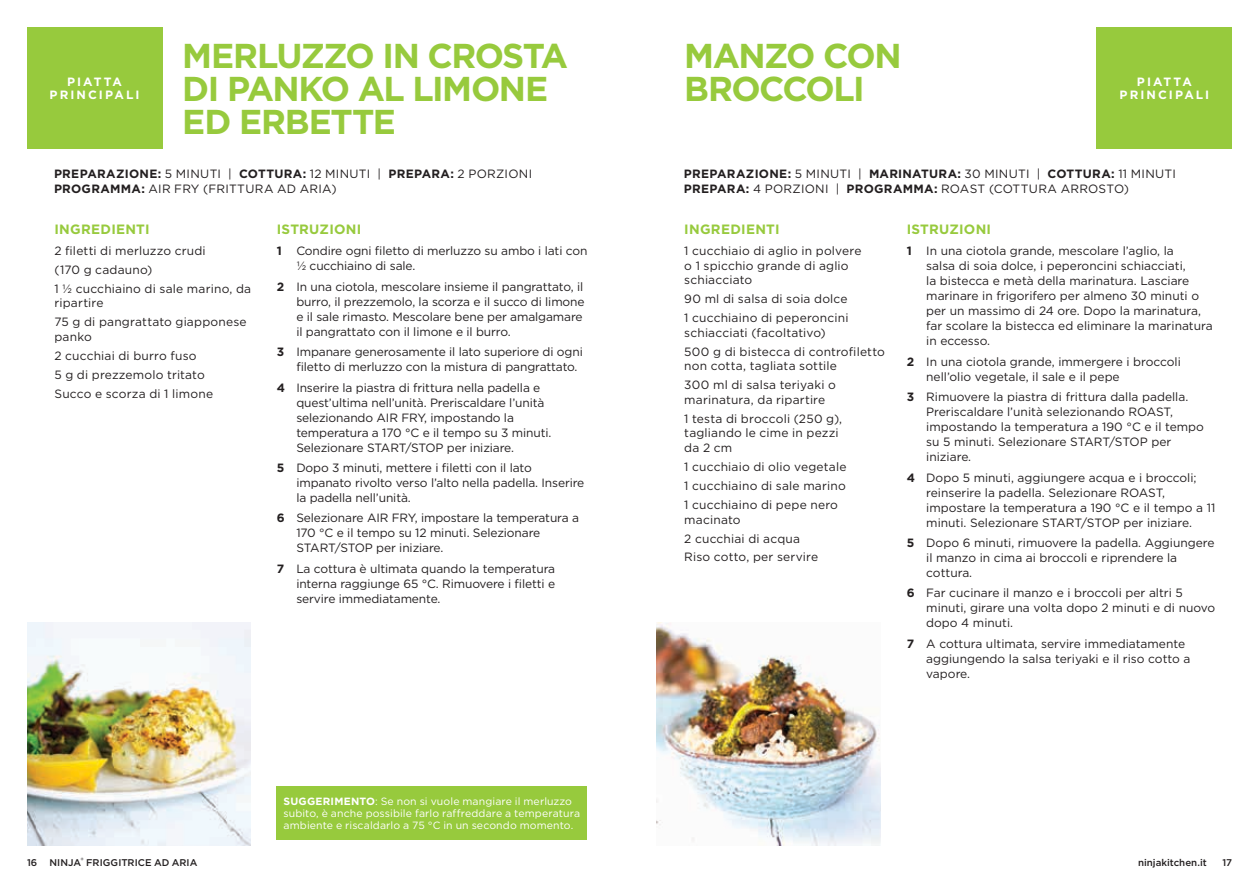
<style>
.page{position:relative;width:1259px;height:893px;background:#fff}
.page>*{position:absolute;margin:0;border:0;box-sizing:border-box;transform-origin:0 0}
.t1{font:700 34.5px/33px "Gotham";letter-spacing:-.045em;color:#97ca3d}
.t2{font:700 13.5px "Gotham";letter-spacing:.02em;color:#97ca3d}
.t3{font:12px/15px "Gotham";color:#231f20}
.t4{font:12px/15px "Gotham";letter-spacing:.02em;color:#231f20}
.t5{font:700 12px/13.5px "Gotham";letter-spacing:.17em;color:#fff;text-align:center}
.t6{font:10.5px/12px "Gotham";letter-spacing:.01em;color:#fff}
.t7{font:500 9.75px "Gotham";color:#231f20}
.s1{font-weight:700}
</style>
<div class="page">
<img style="left:27px;top:623px;width:224px;height:222px">
<img style="left:656px;top:623px;width:224px;height:222px">
<div style="left:277px;top:786px;width:310px;height:53px;background:#97ca3d"></div>
<div style="left:1097px;top:27px;width:135px;height:121px;background:#97ca3d"></div>
<div style="left:27px;top:27px;width:135px;height:121px;background:#97ca3d"></div>
<h1 class="t1" style="left:182px;top:39px;width:387px">MERLUZZO IN CROSTA<br>DI PANKO AL LIMONE<br>ED ERBETTE</h1>
<p class="t4" style="left:54px;top:166px;width:480px"><span class="s1">PREPARAZIONE:</span> 5 MINUTI | <span class="s1">COTTURA:</span> 12 MINUTI | <span class="s1">PREPARA:</span> 2 PORZIONI<br><span class="s1">PROGRAMMA:</span> AIR FRY (FRITTURA AD ARIA)</p>
<p class="t5" style="left:50px;top:75px;width:91px">PIATTA<br>PRINCIPALI</p>
<p class="t2" style="left:54px;top:220px;width:97px">INGREDIENTI</p>
<p class="t3" style="left:54px;top:241px;width:198px;line-height:18.9px">2 filetti di merluzzo crudi<br>(170 g cadauno)<br>1 ½ cucchiaino di sale marino, da</p>
<p class="t3" style="left:54px;top:293px;width:194px;line-height:18.9px">ripartire<br>75 g di pangrattato giapponese</p>
<p class="t3" style="left:54px;top:327px;width:160px;line-height:18.9px">panko<br>2 cucchiai di burro fuso<br>5 g di prezzemolo tritato<br>Succo e scorza di 1 limone</p>
<p class="t2" style="left:277px;top:220px;width:86px">ISTRUZIONI</p>
<p class="t3" style="left:296px;top:243px;width:293px;text-indent:-20px"><span class="s1">1</span> Condire ogni filetto di merluzzo su ambo i lati con ½ cucchiaino di sale.</p>
<p class="t3" style="left:296px;top:279px;width:290px;text-indent:-20px"><span class="s1">2</span> In una ciotola, mescolare insieme il pangrattato, il burro, il prezzemolo, la scorza e il succo di limone e il sale rimasto. Mescolare bene per amalgamare il pangrattato con il limone e il burro.</p>
<p class="t3" style="left:296px;top:344px;width:288px;text-indent:-20px"><span class="s1">3</span> Impanare generosamente il lato superiore di ogni filetto di merluzzo con la mistura di pangrattato.</p>
<p class="t3" style="left:296px;top:380px;width:257px;text-indent:-20px"><span class="s1">4</span> Inserire la piastra di frittura nella padella e quest’ultima nell’unità. Preriscaldare l’unità selezionando AIR FRY, impostando la temperatura a 170 °C e il tempo su 3 minuti.<br>Selezionare START/STOP per iniziare.</p>
<p class="t3" style="left:296px;top:460px;width:289px;text-indent:-20px"><span class="s1">5</span> Dopo 3 minuti, mettere i filetti con il lato impanato rivolto verso l’alto nella padella. Inserire la padella nell’unità.</p>
<p class="t3" style="left:296px;top:510px;width:284px;text-indent:-20px"><span class="s1">6</span> Selezionare AIR FRY, impostare la temperatura a<br>170 °C e il tempo su 12 minuti. Selezionare<br>START/STOP per iniziare.</p>
<p class="t3" style="left:296px;top:561px;width:260px;text-align:justify;text-indent:-20px"><span class="s1">7</span> La cottura è ultimata quando la temperatura interna raggiunge 65 °C. Rimuovere i filetti e servire immediatamente.</p>
<p class="t6" style="left:284px;top:795px;width:298px"><span class="s1">SUGGERIMENTO</span>: Se non si vuole mangiare il merluzzo subito, è anche possibile farlo raffreddare a temperatura ambiente e riscaldarlo a 75 °C in un secondo momento.</p>
<h1 class="t1" style="left:684px;top:39px;width:219px">MANZO CON<br>BROCCOLI</h1>
<p class="t5" style="left:1119px;top:75px;width:91px">PIATTA<br>PRINCIPALI</p>
<p class="t4" style="left:684px;top:166px;width:493px"><span class="s1">PREPARAZIONE:</span> 5 MINUTI | <span class="s1">MARINATURA:</span> 30 MINUTI | <span class="s1">COTTURA:</span> 11 MINUTI<br><span class="s1">PREPARA:</span> 4 PORZIONI | <span class="s1">PROGRAMMA:</span> ROAST (COTTURA ARROSTO)</p>
<p class="t2" style="left:684px;top:220px;width:97px">INGREDIENTI</p>
<p class="t3" style="left:684px;top:243px;width:179px">1 cucchiaio di aglio in polvere o 1 spicchio grande di aglio schiacciato</p>
<p class="t3" style="left:684px;top:289px;width:166px;line-height:18.9px">90 ml di salsa di soia dolce<br>1 cucchiaino di peperoncini</p>
<p class="t3" style="left:684px;top:323px;width:202px;line-height:18.9px">schiacciati (facoltativo)<br>500 g di bistecca di controfiletto</p>
<p class="t3" style="left:684px;top:356px;width:154px;line-height:18.9px">non cotta, tagliata sottile<br>300 ml di salsa teriyaki o</p>
<p class="t3" style="left:684px;top:390px;width:159px;line-height:18.9px">marinatura, da ripartire<br>1 testa di broccoli (250 g),</p>
<p class="t3" style="left:684px;top:426px;width:156px">tagliando le cime in pezzi da 2 cm</p>
<p class="t3" style="left:684px;top:457px;width:164px;line-height:18.9px;text-align:justify">1 cucchiaio di olio vegetale 1 cucchiaino di sale marino 1 cucchiaino di pepe nero</p>
<p class="t3" style="left:684px;top:510px;width:135px;line-height:18.9px">macinato<br>2 cucchiai di acqua<br>Riso cotto, per servire</p>
<p class="t2" style="left:906px;top:220px;width:86px">ISTRUZIONI</p>
<p class="t3" style="left:926px;top:243px;width:288px;text-indent:-20px"><span class="s1">1</span> In una ciotola grande, mescolare l’aglio, la<br>salsa di soia dolce, i peperoncini schiacciati,<br>la bistecca e metà della marinatura. Lasciare marinare in frigorifero per almeno 30 minuti o per un massimo di 24 ore. Dopo la marinatura, far scolare la bistecca ed eliminare la marinatura in eccesso.</p>
<p class="t3" style="left:926px;top:354px;width:256px;text-indent:-20px"><span class="s1">2</span> In una ciotola grande, immergere i broccoli nell’olio vegetale, il sale e il pepe</p>
<p class="t3" style="left:926px;top:389px;width:279px;text-indent:-20px"><span class="s1">3</span> Rimuovere la piastra di frittura dalla padella.<br>Preriscaldare l’unità selezionando ROAST, impostando la temperatura a 190 °C e il tempo su 5 minuti. Selezionare START/STOP per iniziare.</p>
<p class="t3" style="left:926px;top:470px;width:290px;text-indent:-20px"><span class="s1">4</span> Dopo 5 minuti, aggiungere acqua e i broccoli; reinserire la padella. Selezionare ROAST, impostare la temperatura a 190 °C e il tempo a 11 minuti. Selezionare START/STOP per iniziare.</p>
<p class="t3" style="left:926px;top:535px;width:290px;text-indent:-20px"><span class="s1">5</span> Dopo 6 minuti, rimuovere la padella. Aggiungere il manzo in cima ai broccoli e riprendere la cottura.</p>
<p class="t3" style="left:926px;top:585px;width:290px;text-indent:-20px"><span class="s1">6</span> Far cucinare il manzo e i broccoli per altri 5 minuti, girare una volta dopo 2 minuti e di nuovo dopo 4 minuti.</p>
<p class="t3" style="left:926px;top:636px;width:266px;text-indent:-20px"><span class="s1">7</span> A cottura ultimata, servire immediatamente aggiungendo la salsa teriyaki e il riso cotto a vapore.</p>
<p class="t7" style="left:27px;top:856px;width:172px">16 NINJA<sup>®</sup> FRIGGITRICE AD ARIA</p>
<p class="t7" style="left:1222px;top:856px;width:11px">17</p>
<p class="t7" style="left:1138px;top:856px;width:70px">ninjakitchen.it</p>
</div>
